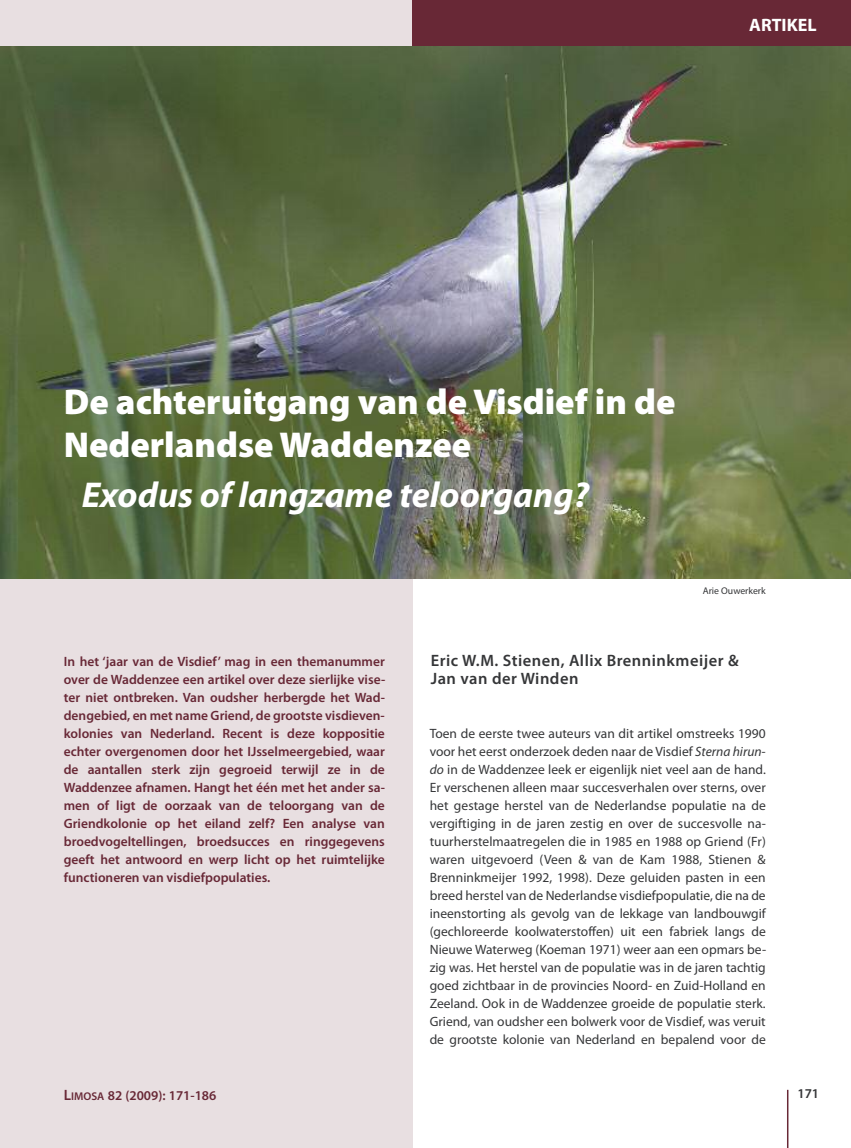
<style>
.page{position:relative;width:851px;height:1148px;background:#fff}
.page>*{position:absolute;margin:0;border:0;box-sizing:border-box;transform-origin:0 0}
.t1{font:900 36px/43.5px "Myriad Pro";color:#fff}
.t2{font:italic 700 36px "Myriad Pro";color:#fff}
.t3{font:700 18px "Myriad Pro";color:#fff}
.t4{font:600 16.5px/18px "Myriad Pro";letter-spacing:.03em;color:#353638}
.t5{font:13.5px/18px "Myriad Pro";color:#353638;text-align:justify}
.t6{font:600 13.5px/18px "Myriad Pro";color:#682836;text-align:justify}
.t7{font:600 13.5px "Myriad Pro";color:#353638}
.t8{font:9.75px "Myriad Pro";color:#353638}
.s1{font-style:italic}
.s2{font-size:15px}
.s3{font-size:11.25px}
</style>
<div class="page">
<hr style="left:787px;top:1089px;width:1px;height:59px;background:#682836">
<div style="left:0;top:0;width:412px;height:1148px;background:#e8dfe1"></div>
<div style="left:413px;top:0;width:437px;height:47px;background:#682836"></div>
<img style="left:0;top:46px;width:850px;height:532px">
<h2 class="t3" style="left:749px;top:18px;width:69px">ARTIKEL</h2>
<h1 class="t1" style="left:64px;top:383px;width:613px">De achteruitgang van de Visdief in de<br>Nederlandse Waddenzee</h1>
<h1 class="t2" style="left:82px;top:482px;width:509px">Exodus of langzame teloorgang?</h1>
<p class="t8" style="left:702px;top:587px;width:64px">Arie Ouwerkerk</p>
<p class="t6" style="left:64px;top:654px;width:323px">In het ‘jaar van de Visdief’ mag in een themanummer over de Waddenzee een artikel over deze sierlijke vise&shy;ter niet ontbreken. Van oudsher herbergde het Wad - den gebied, en met name Griend, de grootste visdieven&shy;kolonies van Nederland. Recent is deze koppositie echter overgenomen door het IJsselmeergebied, waar de aantallen sterk zijn gegroeid terwijl ze in de Waddenzee afnamen. Hangt het één met het ander sa&shy;men of ligt de oorzaak van de teloorgang van de Griendkolonie op het eiland zelf? Een analyse van broedvogeltellingen, broedsucces en ringgegevens geeft het antwoord en werp licht op het ruimtelijke functioneren van visdiefpopulaties.</p>
<p class="t4" style="left:431px;top:653px;width:309px">Eric W.M. Stienen, Allix Brenninkmeijer &amp;<br>Jan van der Winden</p>
<p class="t5" style="left:429px;top:726px;width:338px">Toen de eerste twee auteurs van dit artikel omstreeks 1990 voor het eerst onderzoek deden naar de Visdief <span class="s1">Sterna hirun&shy;do</span> in de Waddenzee leek er eigenlijk niet veel aan de hand.<br>Er verschenen alleen maar succesverhalen over sterns, over het gestage herstel van de Nederlandse populatie na de vergiftiging in de jaren zestig en over de succesvolle na&shy;tuurherstelmaatregelen die in 1985 en 1988 op Griend (Fr) waren uitgevoerd (Veen &amp; van de Kam 1988, Stienen &amp; Brennink meijer 1992, 1998). Deze geluiden pasten in een breed herstel van de Nederlandse visdiefpopulatie, die na de ineenstorting als gevolg van de lekkage van landbouwgif (ge chlo reerde koolwaterstoffen) uit een fabriek langs de Nieuwe Waterweg (Koeman 1971) weer aan een opmars be&shy;zig was. Het herstel van de populatie was in de jaren tachtig goed zichtbaar in de provincies Noord- en Zuid-Holland en Zeeland. Ook in de Waddenzee groeide de populatie sterk.<br>Griend, van oudsher een bolwerk voor de Visdief, was veruit de grootste kolonie van Nederland en bepalend voor de</p>
<p class="t6" style="left:64px;top:1087px;width:154px"><span class="s2">L</span><span class="s3">IMOSA</span> 82 (2009): 171-186</p>
<p class="t7" style="left:797px;top:1088px;width:23px">171</p>
</div>
